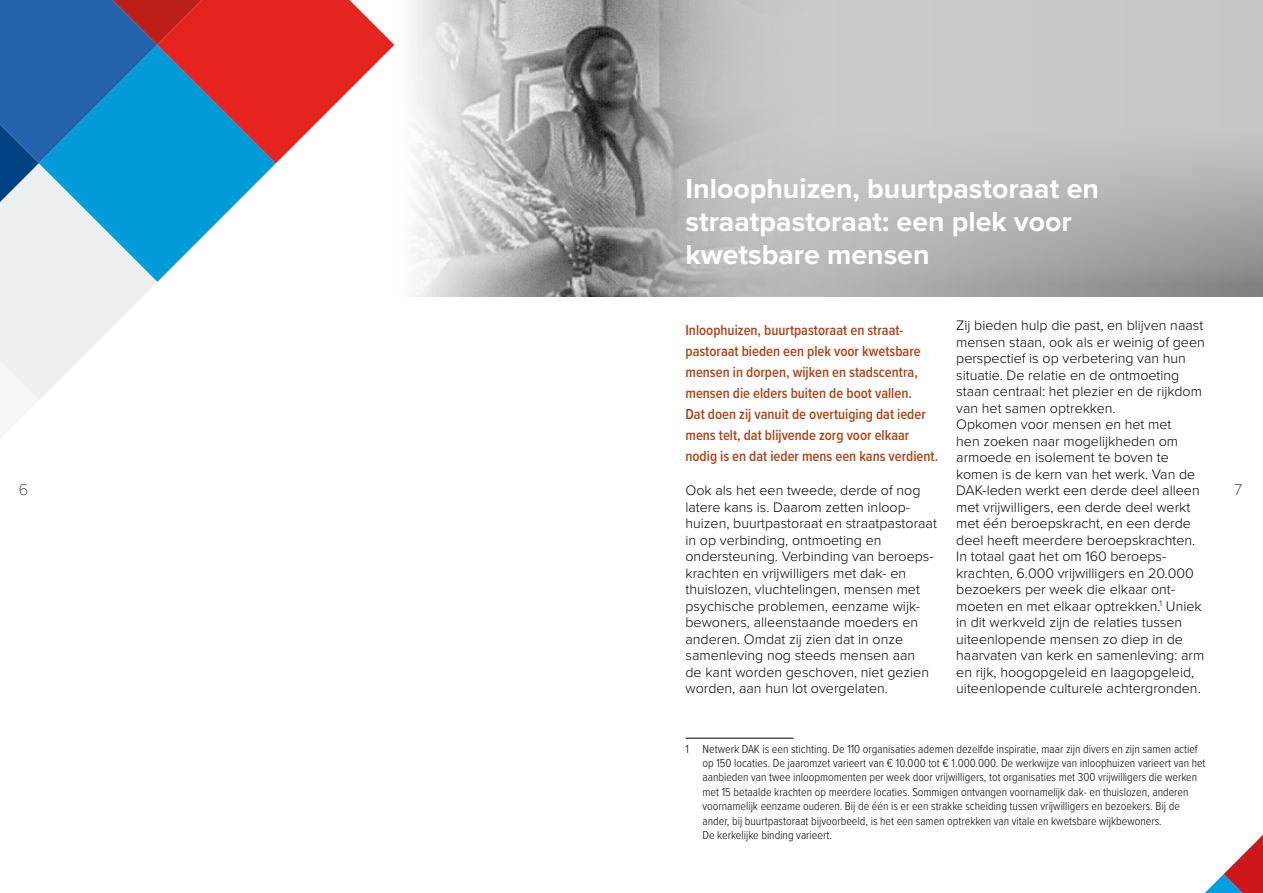
<style>
.page{position:relative;width:1263px;height:893px;background:#fff}
.page>*{position:absolute;margin:0;border:0;box-sizing:border-box;transform-origin:0 0}
.t1{font:700 28.5px/33px "Proxima Nova";color:#fff}
.t2{font:100 16.5px "Proxima Nova T";color:#000}
.t3{font:600 15px/21px "Proxima Nova Cond";color:#ad4417}
.t4{font:300 14.25px/16.5px "Proxima Nova";color:#000}
.t5{font:300 12px/14.4px "Proxima Nova Cond";color:#000}
</style>
<div class="page">
<img style="left:394px;top:0;width:183px;height:296px">
<svg style="left:577px;top:0;width:54px;height:296px;background:#6f6f6e"></svg>
<svg style="left:1205px;top:835px;width:58px;height:58px"></svg>
<svg style="left:0;top:0;width:394px;height:400px"></svg>
<svg style="left:631px;top:0;width:632px;height:296px;background:#babbba"></svg>
<hr style="left:685px;top:738px;width:108px;height:1px;background:#000">
<h1 class="t1" style="left:685px;top:171px;width:415px">Inloophuizen, buurtpastoraat en straatpastoraat: een plek voor kwetsbare mensen</h1>
<p class="t4" style="left:956px;top:316px;width:250px">Zij bieden hulp die past, en blijven naast mensen staan, ook als er weinig of geen perspectief is op verbetering van hun situatie. De relatie en de ontmoeting staan centraal: het plezier en de rijkdom van het samen optrekken.<br>Opkomen voor mensen en het met<br>hen zoeken naar mogelijkheden om armoede en isolement te boven te komen is de kern van het werk. Van de DAK-leden werkt een derde deel alleen met vrijwilligers, een derde deel werkt met één beroepskracht, en een derde deel heeft meerdere beroepskrachten.<br>In totaal gaat het om 160 beroeps&shy;krachten, 6.000 vrijwilligers en 20.000 bezoekers per week die elkaar ont---- moeten en met elkaar optrekken.<sup>1</sup> Uniek in dit werkveld zijn de relaties tussen uiteenlopende mensen zo diep in de haarvaten van kerk en samenleving: arm en rijk, hoogopgeleid en laagopgeleid, uiteenlopende culturele achtergronden.</p>
<p class="t3" style="left:685px;top:319px;width:254px">Inloophuizen, buurtpastoraat en straat&shy;pastoraat bieden een plek voor kwetsbare mensen in dorpen, wijken en stadscentra, mensen die elders buiten de boot vallen.<br>Dat doen zij vanuit de overtuiging dat ieder mens telt, dat blijvende zorg voor elkaar nodig is en dat ieder mens een kans verdient.</p>
<p class="t4" style="left:685px;top:481px;width:253px">Ook als het een tweede, derde of nog latere kans is. Daarom zetten inloop&shy;huizen, buurtpastoraat en straatpastoraat in op verbinding, ontmoeting en ondersteuning. Verbinding van beroeps&shy;krachten en vrijwilligers met dak- en thuislozen, vluchtelingen, mensen met psychische problemen, eenzame wijk-- bewoners, alleenstaande moeders en anderen. Omdat zij zien dat in onze samenleving nog steeds mensen aan<br>de kant worden geschoven, niet gezien worden, aan hun lot overgelaten.</p>
<p class="t2" style="left:19px;top:477px;width:11px">6</p>
<p class="t2" style="left:1234px;top:477px;width:10px">7</p>
<p class="t5" style="left:702px;top:741px;width:505px;text-indent:-17px">1 Netwerk DAK is een stichting. De 110 organisaties ademen dezelfde inspiratie, maar zijn divers en zijn samen actief op 150 locaties. De jaaromzet varieert van € 10.000 tot € 1.000.000. De werkwijze van inloophuizen varieert van het aanbieden van twee inloopmomenten per week door vrijwilligers, tot organisaties met 300 vrijwilligers die werken met 15 betaalde krachten op meerdere locaties. Sommigen ontvangen voornamelijk dak- en thuislozen, anderen voornamelijk eenzame ouderen. Bij de één is er een strakke scheiding tussen vrijwilligers en bezoekers. Bij de ander, bij buurtpastoraat bijvoorbeeld, is het een samen optrekken van vitale en kwetsbare wijkbewoners.<br>De kerkelijke binding varieert.</p>
</div>
